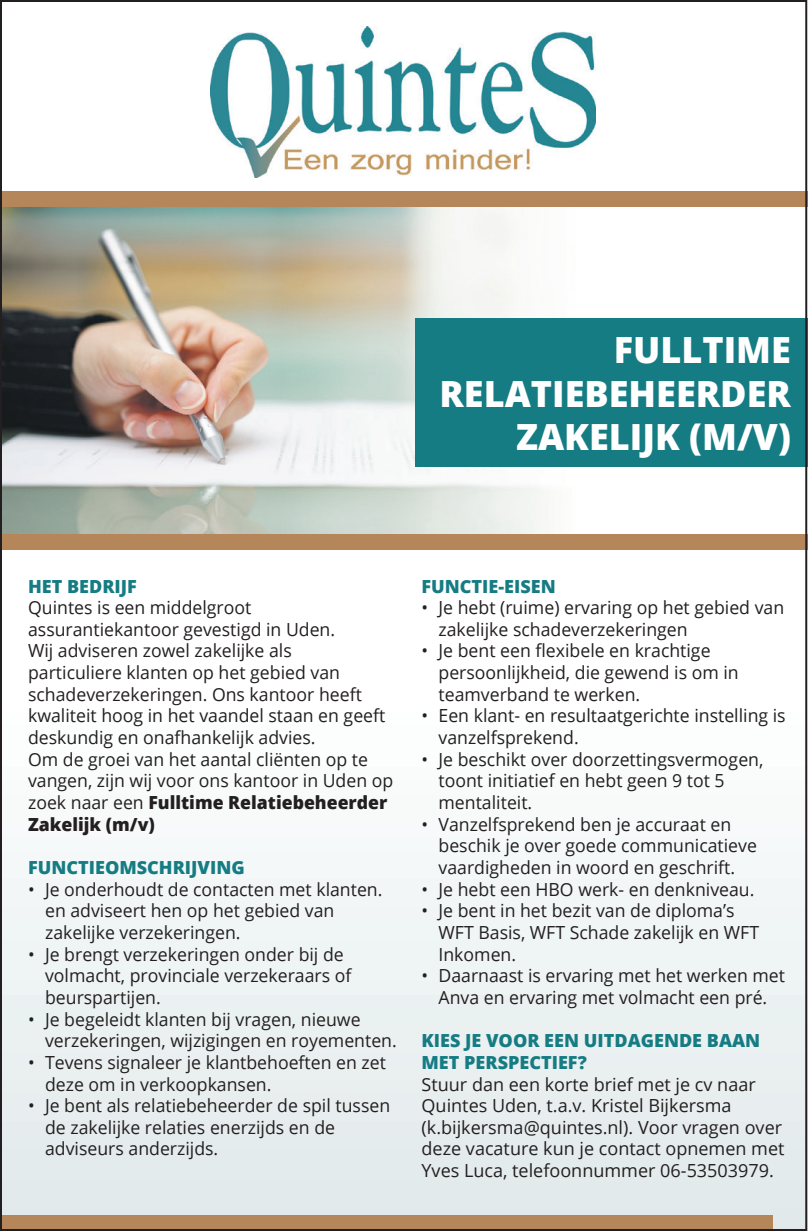
<style>
.page{position:relative;width:808px;height:1231px;background:#fff}
.page>*{position:absolute;margin:0;border:0;box-sizing:border-box;transform-origin:0 0}
.t1{font:800 36px/43.2px "Open Sans";color:#fff;text-align:right}
.t2{font:18px/21.6px "Open Sans";color:#231f20}
.t3{font:800 18px/21.6px "Open Sans";color:#157c83}
.s1{font-weight:800}
</style>
<div class="page">
<img style="left:3px;top:207px;width:805px;height:326px">
<div style="left:0;top:704px;width:808px;height:526px;background:linear-gradient(to bottom,#feffff,#dee6e7)"></div>
<div style="left:0;top:191px;width:808px;height:16px;background:#b5865a"></div>
<img style="left:211px;top:26px;width:385px;height:152px">
<div style="left:415px;top:319px;width:393px;height:148px;background:#157c83"></div>
<div style="left:0;top:533px;width:808px;height:16px;background:#b5865a"></div>
<div style="left:0;top:1214px;width:772px;height:16px;background:#b5865a"></div>
<h1 class="t1" style="left:439px;top:327px;width:353px">FULLTIME<br>RELATIEBEHEERDER<br>ZAKELIJK (M/V)</h1>
<p class="t3" style="left:28px;top:574px;width:110px">HET BEDRIJF</p>
<p class="t2" style="left:28px;top:596px;width:367px">Quintes is een middelgroot assurantiekantoor gevestigd in Uden.<br>Wij adviseren zowel zakelijke als<br>particuliere klanten op het gebied van schadeverzekeringen. Ons kantoor heeft kwaliteit hoog in het vaandel staan en geeft deskundig en onafhankelijk advies.<br>Om de groei van het aantal cliënten op te vangen, zijn wij voor ons kantoor in Uden op zoek naar een <span class="s1">Fulltime Relatiebeheerder Zakelijk (m/v)</span></p>
<p class="t3" style="left:28px;top:855px;width:218px">FUNCTIEOMSCHRIJVING</p>
<p class="t2" style="left:45px;top:877px;width:339px;text-indent:-17px">• Je onderhoudt de contacten met klanten. en adviseert hen op het gebied van zakelijke verzekeringen.</p>
<p class="t2" style="left:45px;top:942px;width:308px;text-indent:-17px">• Je brengt verzekeringen onder bij de volmacht, provinciale verzekeraars of beurspartijen.</p>
<p class="t2" style="left:45px;top:1007px;width:353px;text-indent:-17px">• Je begeleidt klanten bij vragen, nieuwe verzekeringen, wijzigingen en royementen.</p>
<p class="t2" style="left:45px;top:1050px;width:342px;text-indent:-17px">• Tevens signaleer je klantbehoeften en zet deze om in verkoopkansen.</p>
<p class="t2" style="left:45px;top:1094px;width:347px;text-indent:-17px">• Je bent als relatiebeheerder de spil tussen de zakelijke relaties enerzijds en de adviseurs anderzijds.</p>
<p class="t3" style="left:421px;top:574px;width:136px">FUNCTIE-EISEN</p>
<p class="t2" style="left:438px;top:596px;width:347px;text-indent:-17px">• Je hebt (ruime) ervaring op het gebied van zakelijke schadeverzekeringen</p>
<p class="t2" style="left:438px;top:639px;width:302px;text-indent:-17px">• Je bent een flexibele en krachtige persoonlijkheid, die gewend is om in teamverband te werken.</p>
<p class="t2" style="left:438px;top:704px;width:349px;text-indent:-17px">• Een klant- en resultaatgerichte instelling is vanzelfsprekend.</p>
<p class="t2" style="left:438px;top:747px;width:326px;text-indent:-17px">• Je beschikt over doorzettingsvermogen, toont initiatief en hebt geen 9 tot 5 mentaliteit.</p>
<p class="t2" style="left:438px;top:812px;width:320px;text-indent:-17px">• Vanzelfsprekend ben je accuraat en beschik je over goede communicatieve vaardigheden in woord en geschrift.</p>
<p class="t2" style="left:421px;top:877px;width:334px">• Je hebt een HBO werk- en denkniveau.</p>
<p class="t2" style="left:438px;top:899px;width:322px;text-indent:-17px">• Je bent in het bezit van de diploma’s<br>WFT Basis, WFT Schade zakelijk en WFT<br>Inkomen.</p>
<p class="t2" style="left:421px;top:964px;width:365px;text-align:center">• Daarnaast is ervaring met het werken met<br>Anva en ervaring met volmacht een pré.</p>
<p class="t3" style="left:421px;top:1028px;width:340px">KIES JE VOOR EEN UITDAGENDE BAAN<br>MET PERSPECTIEF?</p>
<p class="t2" style="left:421px;top:1072px;width:364px">Stuur dan een korte brief met je cv naar Quintes Uden, t.a.v. Kristel Bijkersma (k.bijkersma@quintes.nl). Voor vragen over deze vacature kun je contact opnemen met Yves Luca, telefoonnummer 06-53503979.</p>
</div>
